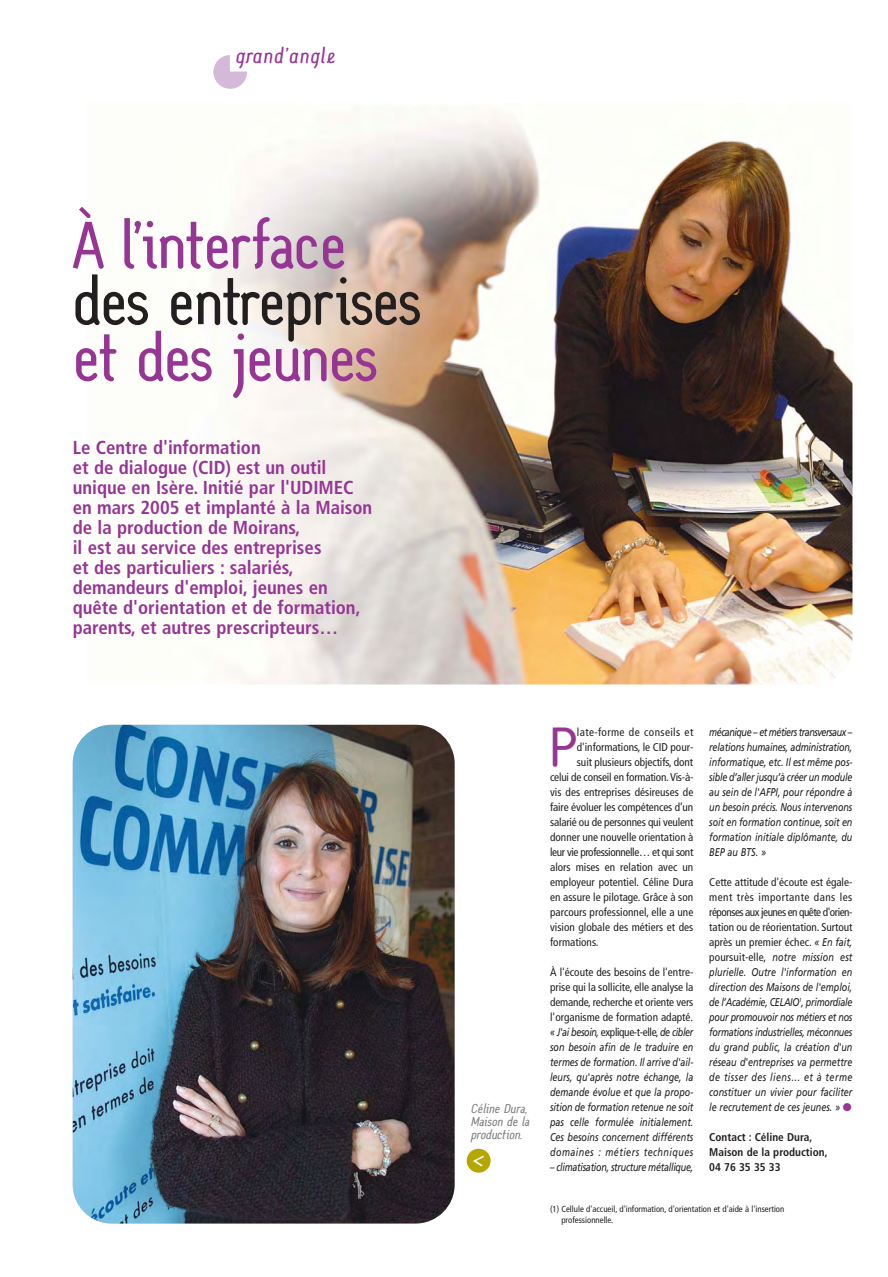
<style>
.page{position:relative;width:888px;height:1277px;background:#fff}
.page>*{position:absolute;margin:0;border:0;box-sizing:border-box;transform-origin:0 0}
.t1{font:57.5px "Monolein inbetween";letter-spacing:-.015em;color:#963594}
.t2{font:57.5px "Monolein inbetween";letter-spacing:-.02em;color:#231f20}
.t3{font:48px "Monolein inbetween";color:#963594}
.t4{font:700 condensed 18.75px/20px "Frutiger";color:#963594}
.t5{font:18.75px "Kursiv inbetween";color:#963594}
.t6{font:18.62px "Slanted";color:#fff}
.t7{font:italic 11.25px/15px "Frutiger";color:#231f20;text-align:justify;scale:.8 1}
.t8{font:condensed 11.25px "Frutiger";color:#231f20}
.t9{font:condensed 11.25px "Frutiger";letter-spacing:-.02em;color:#231f20}
.t10{font:700 condensed 11.25px/15px "Frutiger";color:#231f20}
.t11{font:italic 11.25px "Frutiger";letter-spacing:-.03em;color:#231f20;scale:.8 1}
.t12{font:condensed 11.25px "Frutiger";letter-spacing:-.035em;color:#231f20}
.t13{font:11.25px/13.1px "Slanted";color:#808285}
.t14{font:condensed 11.25px "Frutiger";letter-spacing:.035em;color:#231f20}
.t15{font:condensed 8.75px/10.5px "Frutiger";color:#231f20}
.s1{font-style:normal;font-stretch:condensed}
.s2{color:#963594}
</style>
<div class="page">
<img style="left:72px;top:55px;width:781px;height:1169px">
<h3 class="t5" style="left:236px;top:46px;width:101px">grand’angle</h3>
<h1 class="t1" style="left:73px;top:218px;width:275px">À l’interface</h1>
<h1 class="t2" style="left:73px;top:274px;width:350px">des entreprises</h1>
<h1 class="t1" style="left:73px;top:330px;width:306px">et des jeunes</h1>
<p class="t4" style="left:73px;top:439px;width:301px">Le Centre d'information<br>et de dialogue (CID) est un outil unique en Isère. Initié par l'UDIMEC en mars 2005 et implanté à la Maison de la production de Moirans,<br>il est au service des entreprises<br>et des particuliers : salariés, demandeurs d'emploi, jeunes en quête d'orientation et de formation, parents, et autres prescripteurs…</p>
<p class="t13" style="left:470px;top:1103px;width:60px">Céline Dura,<br>Maison de la production.</p>
<h3 class="t6" style="left:471px;top:1149px;width:13px">&lt;</h3>
<h2 class="t3" style="left:550px;top:724px;width:28px">P</h2>
<p class="t14" style="left:577px;top:727px;width:118px">late-forme de conseils et</p>
<p class="t8" style="left:577px;top:742px;width:118px">d'informations, le CID pour-</p>
<p class="t8" style="left:577px;top:757px;width:118px">suit plusieurs objectifs, dont</p>
<p class="t9" style="left:550px;top:772px;width:145px">celui de conseil en formation.Vis-à-</p>
<p class="t8" style="left:550px;top:787px;width:145px">vis des entreprises désireuses de</p>
<p class="t8" style="left:550px;top:802px;width:145px">faire évoluer les compétences d’un</p>
<p class="t9" style="left:550px;top:817px;width:145px">salarié ou de personnes qui veulent</p>
<p class="t8" style="left:550px;top:832px;width:145px">donner une nouvelle orientation à</p>
<p class="t12" style="left:550px;top:847px;width:145px">leur vie professionnelle… et qui sont</p>
<p class="t8" style="left:550px;top:862px;width:145px">alors mises en relation avec un</p>
<p class="t8" style="left:550px;top:877px;width:145px">employeur potentiel. Céline Dura</p>
<p class="t8" style="left:550px;top:892px;width:145px">en assure le pilotage. Grâce à son</p>
<p class="t8" style="left:550px;top:907px;width:145px">parcours professionnel, elle a une</p>
<p class="t8" style="left:550px;top:922px;width:145px">vision globale des métiers et des</p>
<p class="t8" style="left:550px;top:937px;width:50px">formations.</p>
<p class="t7" style="left:550px;top:965px;width:180px"><span class="s1">À l'écoute des besoins de l'entre&shy;prise qui la sollicite, elle analyse la demande, recherche et oriente vers l'organisme de formation adapté. </span>« J'ai besoin, <span class="s1">explique-t-elle,</span> de cibler son besoin afin de le traduire en termes de formation. Il arrive d'ail&shy;leurs, qu'après notre échange, la demande évolue et que la propo&shy;sition de formation retenue ne soit pas celle formulée initialement.<br>Ces besoins concernent différents domaines : métiers techniques</p>
<p class="t11" style="left:550px;top:1162px;width:180px">– climatisation, structure métallique,</p>
<p class="t7" style="left:709px;top:725px;width:180px">mécanique – et métiers transversaux – relations humaines, administration, informatique, etc. Il est même pos&shy;sible d’aller jusqu’à créer un module au sein de l'AFPI, pour répondre à un besoin précis. Nous intervenons soit en formation continue, soit en formation initiale diplômante, du BEP au BTS. »</p>
<p class="t7" style="left:709px;top:875px;width:180px"><span class="s1">Cette attitude d'écoute est égale&shy;ment très importante dans les réponses aux jeunes en quête d'orien&shy;tation ou de réorientation. Surtout après un premier échec.</span> « En fait, <span class="s1">poursuit-elle,</span> notre mission est plurielle. Outre l'information en direction des Maisons de l'emploi, de l’Académie, CELAIO<sup>1</sup>, primordiale pour promouvoir nos métiers et nos formations industrielles, méconnues du grand public, la création d'un réseau d'entreprises va permettre de tisser des liens… et à terme constituer un vivier pour faciliter le recrutement de ces jeunes. » <span class="s2">●</span></p>
<p class="t10" style="left:709px;top:1130px;width:120px">Contact : Céline Dura,<br>Maison de la production,<br>04 76 35 35 33</p>
<p class="t15" style="left:561px;top:1204px;width:224px;text-indent:-11px">(1) Cellule d'accueil, d'information, d'orientation et d'aide à l'insertion professionnelle.</p>
</div>
